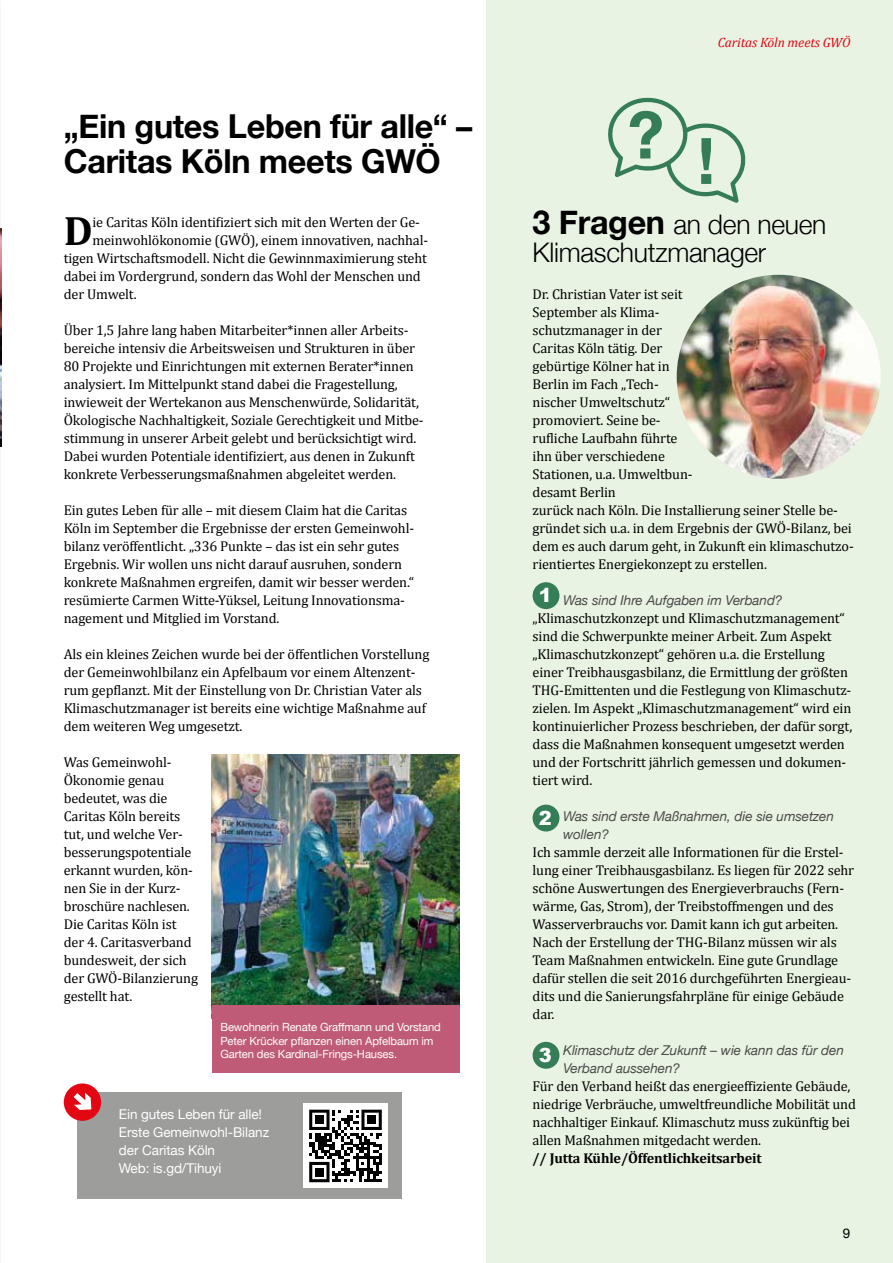
<style>
.page{position:relative;width:893px;height:1263px;background:#fff}
.page>*{position:absolute;margin:0;border:0;box-sizing:border-box;transform-origin:0 0}
.t1{font:700 41.25px "Cambria";color:#000}
.t2{font:700 33px/34.5px "Helvetica Neue";letter-spacing:-.01em;color:#000}
.t3{font:300 27px/28.5px "Helvetica Neue";letter-spacing:-.01em;color:#000}
.t4{font:14.25px/18px "Cambria";letter-spacing:-.01em;color:#000}
.t5{font:700 14.25px "Cambria";letter-spacing:-.01em;color:#000}
.t6{font:italic 13.5px/18px "Helvetica Neue";letter-spacing:-.005em;color:#4a4a49}
.t7{font:13.5px/18px "Helvetica Neue";letter-spacing:-.005em;color:#fff}
.t8{font:italic 13.5px "Cambria";letter-spacing:-.01em;color:#e30613}
.t9{font:13.5px "Helvetica Neue";color:#000}
.t10{font:11.25px/13.5px "Helvetica Neue";letter-spacing:-.01em;color:#fff}
.s1{font-weight:700;font-size:33px}
.s2{font-family:"Arial";font-weight:900;font-style:normal;font-size:19.5px;color:#fff}
</style>
<div class="page">
<div style="left:486px;top:0;width:407px;height:1263px;background:#e9f3e3"></div>
<img style="left:212px;top:754px;width:247px;height:252px">
<div style="left:212px;top:1006px;width:247px;height:67px;background:#c05b77"></div>
<div style="left:78px;top:1092px;width:324px;height:107px;background:#9d9d9c"></div>
<div style="left:64px;top:1083px;width:37px;height:38px;background:#e30613;border-radius:50%"></div>
<svg style="left:74px;top:1092px;width:17px;height:18px"></svg>
<div style="left:303px;top:1104px;width:85px;height:84px;background:#fff"></div>
<svg style="left:309px;top:1110px;width:73px;height:72px"></svg>
<div style="left:315px;top:1115px;width:9px;height:9px;background:#000"></div>
<div style="left:367px;top:1115px;width:9px;height:9px;background:#000"></div>
<div style="left:315px;top:1168px;width:9px;height:8px;background:#000"></div>
<div style="left:533px;top:582px;width:26px;height:27px;background:#347d57;border-radius:50%"></div>
<div style="left:533px;top:805px;width:26px;height:26px;background:#347d57;border-radius:50%"></div>
<div style="left:533px;top:1042px;width:26px;height:27px;background:#347d57;border-radius:50%"></div>
<svg style="left:608px;top:98px;width:138px;height:105px"></svg>
<img style="left:677px;top:275px;width:204px;height:204px;border-radius:102px">
<img style="left:0;top:228px;width:1px;height:218px">
<h2 class="t2" style="left:64px;top:110px;width:410px">„Ein gutes Leben für alle“ –<br>Caritas Köln meets GWÖ</h2>
<h1 class="t1" style="left:64px;top:202px;width:31px">D</h1>
<p class="t4" style="left:92px;top:213px;width:329px">ie Caritas Köln identifiziert sich mit den Werten der Ge-</p>
<p class="t4" style="left:92px;top:231px;width:337px">meinwohlökonomie (GWÖ), einem innovativen, nachhal-</p>
<p class="t4" style="left:64px;top:249px;width:365px">tigen Wirtschaftsmodell. Nicht die Gewinnmaximierung steht</p>
<p class="t4" style="left:64px;top:267px;width:359px">dabei im Vordergrund, sondern das Wohl der Menschen und</p>
<p class="t4" style="left:64px;top:285px;width:74px">der Umwelt.</p>
<p class="t4" style="left:64px;top:321px;width:361px">Über 1,5 Jahre lang haben Mitarbeiter*innen aller Arbeits&shy;bereiche intensiv die Arbeitsweisen und Strukturen in über 80 Projekte und Einrichtungen mit externen Berater*innen analysiert. Im Mittelpunkt stand dabei die Fragestellung, inwieweit der Wertekanon aus Menschenwürde, Solidarität, Ökologische Nachhaltigkeit, Soziale Gerechtigkeit und Mitbe&shy;stimmung in unserer Arbeit gelebt und berücksichtigt wird.<br>Dabei wurden Potentiale identifiziert, aus denen in Zukunft konkrete Verbesserungsmaßnahmen abgeleitet werden.</p>
<p class="t4" style="left:64px;top:501px;width:352px">Ein gutes Leben für alle – mit diesem Claim hat die Caritas Köln im September die Ergebnisse der ersten Gemeinwohl&shy;bilanz veröffentlicht. „336 Punkte – das ist ein sehr gutes Ergebnis. Wir wollen uns nicht darauf ausruhen, sondern konkrete Maßnahmen ergreifen, damit wir besser werden.“ resümierte Carmen Witte-Yüksel, Leitung Innovationsma&shy;nagement und Mitglied im Vorstand.</p>
<p class="t4" style="left:64px;top:645px;width:367px">Als ein kleines Zeichen wurde bei der öffentlichen Vorstellung der Gemeinwohlbilanz ein Apfelbaum vor einem Altenzent&shy;rum gepflanzt. Mit der Einstellung von Dr. Christian Vater als Klimaschutzmanager ist bereits eine wichtige Maßnahme auf dem weiteren Weg umgesetzt.</p>
<p class="t4" style="left:64px;top:753px;width:136px">Was Gemeinwohl-<br>Ökonomie genau bedeutet, was die<br>Caritas Köln bereits tut, und welche Ver&shy;besserungspotentiale erkannt wurden, kön&shy;nen Sie in der Kurz&shy;broschüre nachlesen.<br>Die Caritas Köln ist der 4. Caritasverband bundesweit, der sich der GWÖ-Bilanzierung gestellt hat.</p>
<p class="t10" style="left:220px;top:1021px;width:222px">Bewohnerin Renate Graffmann und Vorstand<br>Peter Krücker pflanzen einen Apfelbaum im<br>Garten des Kardinal-Frings-Hauses.</p>
<p class="t7" style="left:119px;top:1105px;width:152px">Ein gutes Leben für alle!<br>Erste Gemeinwohl-Bilanz der Caritas Köln<br>Web: is.gd/Tihuyi</p>
<p class="t8" style="left:718px;top:33px;width:134px">Caritas Köln meets GWÖ</p>
<h3 class="t3" style="left:533px;top:208px;width:295px"><span class="s1">3 Fragen</span> an den neuen<br>Klimaschutzmanager</h3>
<p class="t4" style="left:533px;top:285px;width:323px">Dr. Christian Vater ist seit<br>September als Klima-<br>schutzmanager in der<br>Caritas Köln tätig. Der<br>gebürtige Kölner hat in<br>Berlin im Fach „Tech-<br>nischer Umweltschutz“<br>promoviert. Seine be-<br>rufliche Laufbahn führte<br>ihn über verschiedene<br>Stationen, u.a. Umweltbun-<br>desamt Berlin<br>zurück nach Köln. Die Installierung seiner Stelle be&shy;gründet sich u.a. in dem Ergebnis der GWÖ-Bilanz, bei dem es auch darum geht, in Zukunft ein klimaschutzo&shy;rientiertes Energiekonzept zu erstellen.</p>
<p class="t6" style="left:539px;top:592px;width:245px"><sup>1</sup> Was sind Ihre Aufgaben im Verband?</p>
<p class="t4" style="left:533px;top:609px;width:321px">„Klimaschutzkonzept und Klimaschutzmanagement“ sind die Schwerpunkte meiner Arbeit. Zum Aspekt „Klimaschutzkonzept“ gehören u.a. die Erstellung einer Treibhausgasbilanz, die Ermittlung der größten THG-Emittenten und die Festlegung von Klimaschutz&shy;zielen. Im Aspekt „Klimaschutzmanagement“ wird ein kontinuierlicher Prozess beschrieben, der dafür sorgt, dass die Maßnahmen konsequent umgesetzt werden und der Fortschritt jährlich gemessen und dokumen&shy;tiert wird.</p>
<p class="t6" style="left:563px;top:808px;width:272px;text-indent:-24px"><span class="s2">2</span> Was sind erste Maßnahmen, die sie umsetzen wollen?</p>
<p class="t4" style="left:533px;top:843px;width:323px">Ich sammle derzeit alle Informationen für die Erstel&shy;lung einer Treibhausgasbilanz. Es liegen für 2022 sehr schöne Auswertungen des Energieverbrauchs (Fern&shy;wärme, Gas, Strom), der Treibstoffmengen und des Wasserverbrauchs vor. Damit kann ich gut arbeiten.<br>Nach der Erstellung der THG-Bilanz müssen wir als Team Maßnahmen entwickeln. Eine gute Grundlage dafür stellen die seit 2016 durchgeführten Energieau&shy;dits und die Sanierungsfahrpläne für einige Gebäude dar.</p>
<p class="t6" style="left:563px;top:1042px;width:282px;text-indent:-24px"><span class="s2">3</span> Klimaschutz der Zukunft – wie kann das für den<br>Verband aussehen?</p>
<p class="t4" style="left:533px;top:1077px;width:325px">Für den Verband heißt das energieeffiziente Gebäude, niedrige Verbräuche, umweltfreundliche Mobilität und nachhaltiger Einkauf. Klimaschutz muss zukünftig bei allen Maßnahmen mitgedacht werden.</p>
<p class="t5" style="left:533px;top:1148px;width:231px">// Jutta Kühle/Öffentlichkeitsarbeit</p>
<p class="t9" style="left:843px;top:1223px;width:9px">9</p>
</div>
